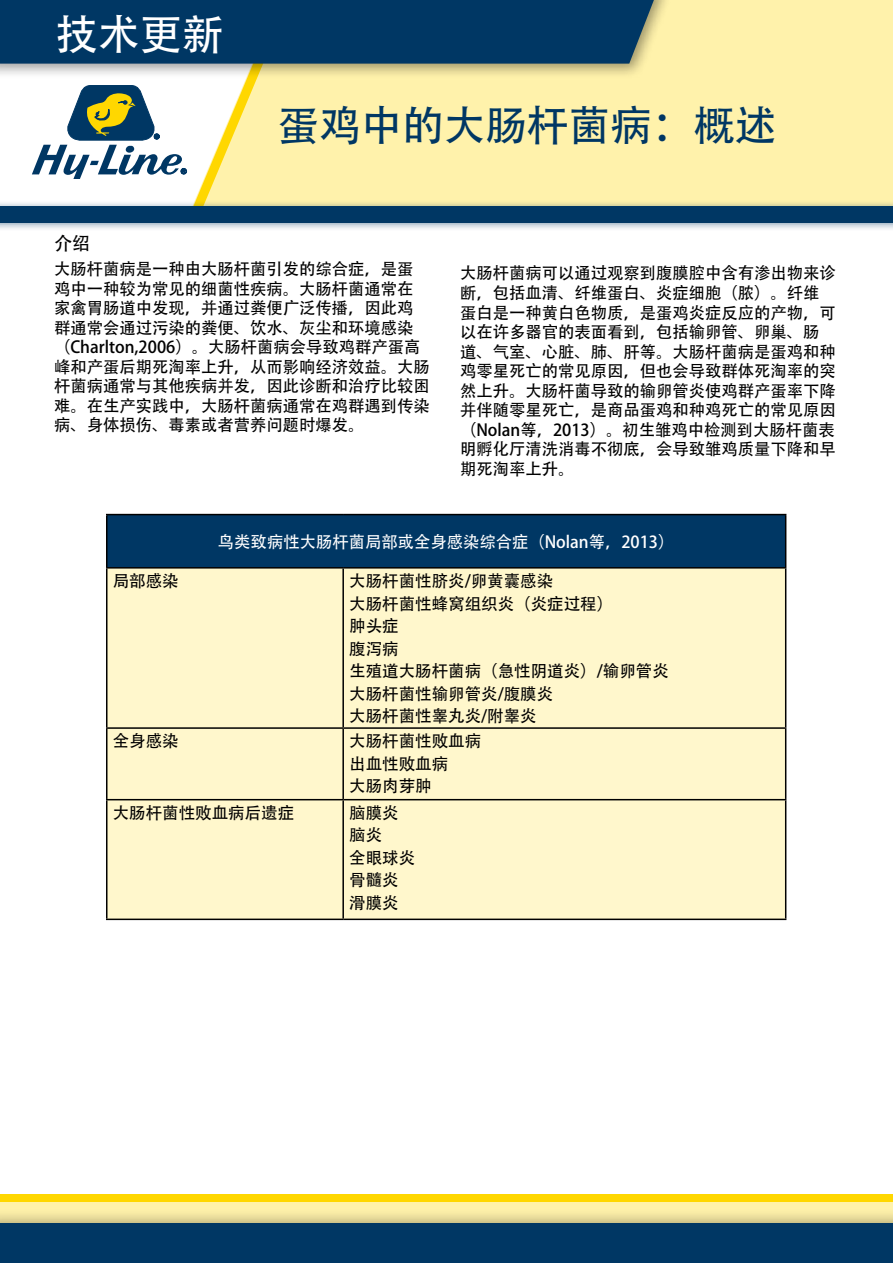
<style>
.page{position:relative;width:893px;height:1263px;background:#fff}
.page>*{position:absolute;margin:0;border:0;box-sizing:border-box;transform-origin:0 0}
.t1{font:42px "Adobe Heiti Std";letter-spacing:-.01em;color:#003764}
.t2{font:42px "Adobe Heiti Std";color:#fff}
.t3{font:18px "Adobe Heiti Std";color:#000}
.t4{font:16.5px/19.5px "Adobe Heiti Std";color:#000}
.t5{font:16.5px "Adobe Heiti Std";color:#fff}
</style>
<div class="page">
<div style="left:0;top:1194px;width:893px;height:69px;background:#fff2ab"></div>
<div style="left:0;top:1194px;width:893px;height:8px;background:#ffd700"></div>
<div style="left:0;top:1207px;width:893px;height:56px;background:#000;opacity:.4"></div>
<div style="left:0;top:1223px;width:893px;height:40px;background:#003764"></div>
<div style="left:183px;top:0;width:710px;height:214px;background:#fff2ab"></div>
<div style="left:0;top:200px;width:893px;height:32px;background:#003764;opacity:.5"></div>
<div style="left:0;top:206px;width:893px;height:16px;background:#003764"></div>
<div style="left:0;top:0;width:673px;height:79px;background:#000;opacity:.4"></div>
<svg style="left:0;top:0;width:658px;height:206px"></svg>
<div style="left:107px;top:515px;width:679px;height:53px;background:#003764"></div>
<div style="left:107px;top:568px;width:678px;height:350px;background:#fff7cc"></div>
<hr style="left:106px;top:514px;width:237px;height:1px;background:#000">
<hr style="left:106px;top:515px;width:1px;height:52px;background:#000">
<hr style="left:343px;top:514px;width:443px;height:1px;background:#000">
<hr style="left:785px;top:515px;width:1px;height:52px;background:#000">
<hr style="left:106px;top:567px;width:237px;height:1px;background:#000">
<hr style="left:106px;top:568px;width:1px;height:159px;background:#000">
<hr style="left:343px;top:567px;width:443px;height:1px;background:#000">
<hr style="left:342px;top:568px;width:2px;height:159px;background:#000">
<hr style="left:785px;top:568px;width:1px;height:159px;background:#000">
<hr style="left:106px;top:727px;width:237px;height:2px;background:#000">
<hr style="left:106px;top:729px;width:1px;height:70px;background:#000">
<hr style="left:343px;top:727px;width:443px;height:2px;background:#000">
<hr style="left:342px;top:729px;width:2px;height:70px;background:#000">
<hr style="left:785px;top:729px;width:1px;height:70px;background:#000">
<hr style="left:106px;top:799px;width:237px;height:1px;background:#000">
<hr style="left:106px;top:800px;width:1px;height:118px;background:#000">
<hr style="left:343px;top:799px;width:443px;height:1px;background:#000">
<hr style="left:342px;top:800px;width:2px;height:118px;background:#000">
<hr style="left:785px;top:800px;width:1px;height:118px;background:#000">
<hr style="left:106px;top:918px;width:237px;height:2px;background:#000">
<hr style="left:343px;top:918px;width:443px;height:2px;background:#000">
<h1 class="t2" style="left:56px;top:9px;width:169px">技术更新</h1>
<h1 class="t1" style="left:277px;top:100px;width:501px">蛋鸡中的大肠杆菌病：概述</h1>
<p class="t3" style="left:54px;top:233px;width:37px">介绍</p>
<p class="t4" style="left:54px;top:260px;width:377px">大肠杆菌病是一种由大肠杆菌引发的综合症，是蛋鸡中一种较为常见的细菌性疾病。大肠杆菌通常在家禽胃肠道中发现，并通过粪便广泛传播，因此鸡群通常会通过污染的粪便、饮水、灰尘和环境感染（Charlton,2006）。大肠杆菌病会导致鸡群产蛋高峰和产蛋后期死淘率上升，从而影响经济效益。大肠杆菌病通常与其他疾病并发，因此诊断和治疗比较困难。在生产实践中，大肠杆菌病通常在鸡群遇到传染病、身体损伤、毒素或者营养问题时爆发。</p>
<p class="t4" style="left:460px;top:264px;width:377px">大肠杆菌病可以通过观察到腹膜腔中含有渗出物来诊断，包括血清、纤维蛋白、炎症细胞（脓）。纤维蛋白是一种黄白色物质，是蛋鸡炎症反应的产物，可以在许多器官的表面看到，包括输卵管、卵巢、肠道、气室、心脏、肺、肝等。大肠杆菌病是蛋鸡和种鸡零星死亡的常见原因，但也会导致群体死淘率的突然上升。大肠杆菌导致的输卵管炎使鸡群产蛋率下降并伴随零星死亡，是商品蛋鸡和种鸡死亡的常见原因（Nolan等，2013）。初生雏鸡中检测到大肠杆菌表明孵化厅清洗消毒不彻底，会导致雏鸡质量下降和早期死淘率上升。</p>
<p class="t5" style="left:218px;top:532px;width:458px">鸟类致病性大肠杆菌局部或全身感染综合症（Nolan等，2013）</p>
<p class="t4" style="left:113px;top:572px;width:67px">局部感染</p>
<p class="t4" style="left:349px;top:570px;width:321px;line-height:22.5px">大肠杆菌性脐炎/卵黄囊感染<br>大肠杆菌性蜂窝组织炎（炎症过程）<br>肿头症<br>腹泻病<br>生殖道大肠杆菌病（急性阴道炎）/输卵管炎大肠杆菌性输卵管炎/腹膜炎<br>大肠杆菌性睾丸炎/附睾炎</p>
<p class="t4" style="left:113px;top:732px;width:67px">全身感染</p>
<p class="t4" style="left:349px;top:730px;width:133px;line-height:22.5px">大肠杆菌性败血病出血性败血病<br>大肠肉芽肿</p>
<p class="t4" style="left:113px;top:803px;width:183px">大肠杆菌性败血病后遗症</p>
<p class="t4" style="left:349px;top:802px;width:67px;line-height:22.5px">脑膜炎脑炎<br>全眼球炎骨髓炎滑膜炎</p>
</div>
